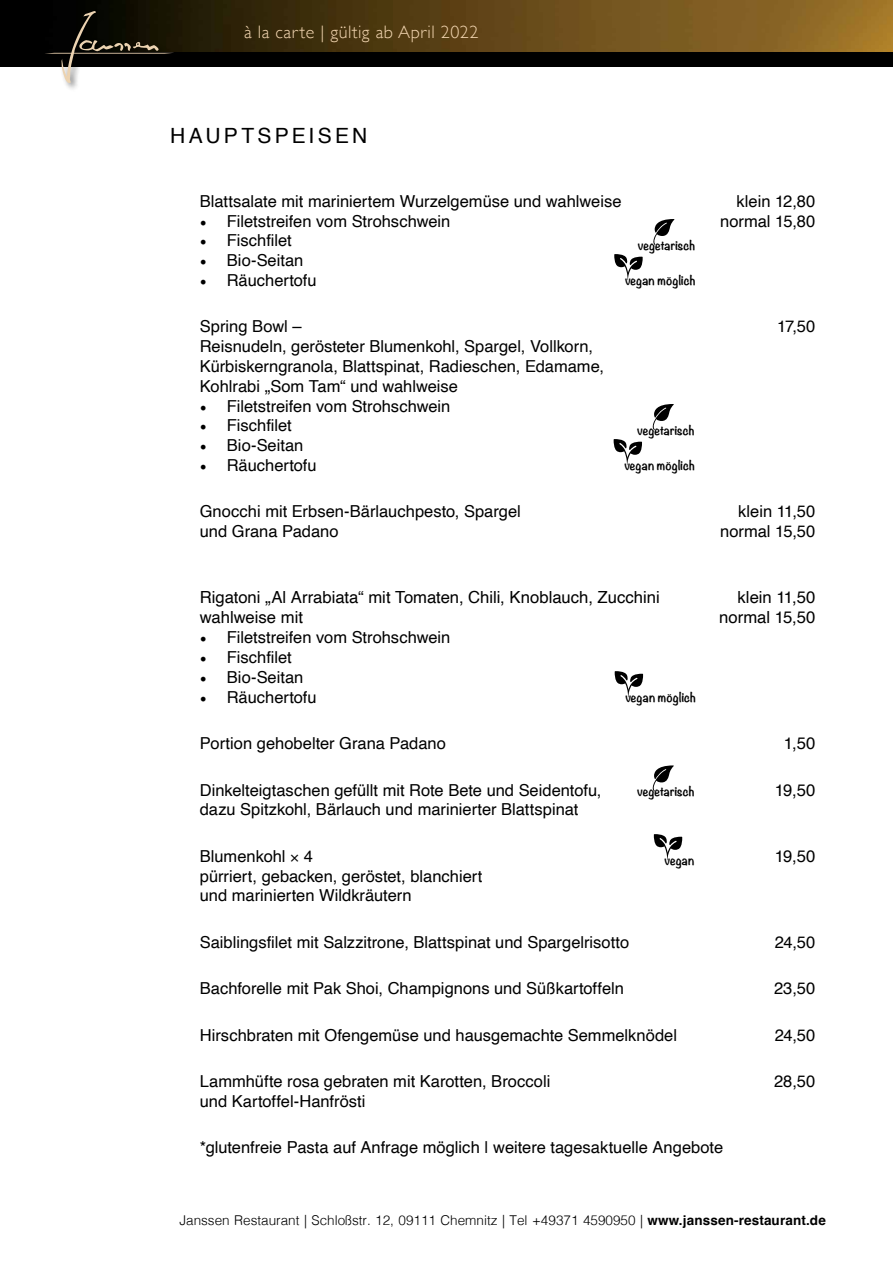
<style>
.page{position:relative;width:893px;height:1263px;background:#fff}
.page>*{position:absolute;margin:0;border:0;box-sizing:border-box;transform-origin:0 0}
.t1{font:21px "Helvetica";letter-spacing:.155em;color:#000}
.t2{font:300 18px "Gill Sans";letter-spacing:.03em;color:#f3d6b1}
.t3{font:16.65px/20px "Helvetica";color:#000}
.t4{font:16.5px/19.8px "Helvetica";color:#000}
.t5{font:300 13.5px "Helvetica";color:#000}
.t6{font:700 12px "Noteworthy";color:#000}
.s1{font-family:"Minion Pro";font-size:18px}
.s2{font-weight:700}
</style>
<div class="page">
<img style="left:0;top:0;width:893px;height:52px">
<div style="left:0;top:52px;width:893px;height:14px;background:#000"></div>
<div style="left:44px;top:9px;width:138px;height:83px;background:#000;opacity:.5"></div>
<svg style="left:44px;top:11px;width:130px;height:72px"></svg>
<svg style="left:615px;top:671px;width:28px;height:26px"></svg>
<svg style="left:614px;top:254px;width:29px;height:26px"></svg>
<svg style="left:614px;top:439px;width:28px;height:26px"></svg>
<svg style="left:654px;top:834px;width:28px;height:26px"></svg>
<svg style="left:653px;top:219px;width:21px;height:26px"></svg>
<svg style="left:652px;top:404px;width:22px;height:26px"></svg>
<svg style="left:652px;top:765px;width:22px;height:26px"></svg>
<p class="t2" style="left:244px;top:18px;width:236px">à la carte | gültig ab April 2022</p>
<p class="t1" style="left:170px;top:120px;width:199px">HAUPTSPEISEN</p>
<p class="t4" style="left:200px;top:192px;width:423px">Blattsalate mit mariniertem Wurzelgemüse und wahlweise</p>
<p class="t4" style="left:200px;top:211px;width:252px"><span class="s1">•</span> Filetstreifen vom Strohschwein</p>
<p class="t4" style="left:200px;top:231px;width:93px"><span class="s1">•</span> Fischfilet</p>
<p class="t4" style="left:200px;top:251px;width:105px"><span class="s1">•</span> Bio-Seitan</p>
<p class="t4" style="left:200px;top:271px;width:118px"><span class="s1">•</span> Räuchertofu</p>
<p class="t6" style="left:638px;top:234px;width:59px">vegetarisch</p>
<p class="t6" style="left:625px;top:270px;width:72px">vegan möglich</p>
<p class="t4" style="left:200px;top:317px;width:406px">Spring Bowl –<br>Reisnudeln, gerösteter Blumenkohl, Spargel, Vollkorn, Kürbiskerngranola, Blattspinat, Radieschen, Edamame, Kohlrabi „Som Tam“ und wahlweise</p>
<p class="t4" style="left:200px;top:396px;width:252px"><span class="s1">•</span> Filetstreifen vom Strohschwein</p>
<p class="t4" style="left:200px;top:416px;width:93px"><span class="s1">•</span> Fischfilet</p>
<p class="t4" style="left:200px;top:436px;width:105px"><span class="s1">•</span> Bio-Seitan</p>
<p class="t4" style="left:200px;top:456px;width:118px"><span class="s1">•</span> Räuchertofu</p>
<p class="t6" style="left:637px;top:419px;width:59px">vegetarisch</p>
<p class="t6" style="left:624px;top:455px;width:72px">vegan möglich</p>
<p class="t4" style="left:720px;top:192px;width:97px;text-align:right">klein 12,80 normal 15,80</p>
<p class="t4" style="left:777px;top:317px;width:40px">17,50</p>
<p class="t4" style="left:200px;top:502px;width:322px">Gnocchi mit Erbsen-Bärlauchpesto, Spargel und Grana Padano</p>
<p class="t4" style="left:720px;top:502px;width:97px;text-align:right">klein 11,50 normal 15,50</p>
<p class="t3" style="left:200px;top:588px;width:461px">Rigatoni „Al Arrabiata“ mit Tomaten, Chili, Knoblauch, Zucchini wahlweise mit</p>
<p class="t4" style="left:200px;top:628px;width:252px"><span class="s1">•</span> Filetstreifen vom Strohschwein</p>
<p class="t4" style="left:200px;top:648px;width:93px"><span class="s1">•</span> Fischfilet</p>
<p class="t4" style="left:200px;top:668px;width:105px"><span class="s1">•</span> Bio-Seitan</p>
<p class="t4" style="left:200px;top:687px;width:118px"><span class="s1">•</span> Räuchertofu</p>
<p class="t6" style="left:625px;top:687px;width:72px">vegan möglich</p>
<p class="t3" style="left:719px;top:588px;width:98px;text-align:right">klein 11,50 normal 15,50</p>
<p class="t4" style="left:200px;top:734px;width:248px">Portion gehobelter Grana Padano</p>
<p class="t3" style="left:784px;top:734px;width:33px">1,50</p>
<p class="t4" style="left:200px;top:780px;width:403px">Dinkelteigtaschen gefüllt mit Rote Bete und Seidentofu, dazu Spitzkohl, Bärlauch und marinierter Blattspinat</p>
<p class="t3" style="left:775px;top:780px;width:42px">19,50</p>
<p class="t4" style="left:200px;top:847px;width:284px">Blumenkohl 4<br>pürriert, gebacken, geröstet, blanchiert und marinierten Wildkräutern</p>
<p class="t3" style="left:775px;top:847px;width:42px">19,50</p>
<p class="t4" style="left:200px;top:933px;width:431px">Saiblingsfilet mit Salzzitrone, Blattspinat und Spargelrisotto</p>
<p class="t4" style="left:775px;top:933px;width:42px">24,50</p>
<p class="t4" style="left:200px;top:979px;width:426px">Bachforelle mit Pak Shoi, Champignons und Süßkartoffeln</p>
<p class="t4" style="left:774px;top:979px;width:43px">23,50</p>
<p class="t4" style="left:200px;top:1025px;width:479px">Hirschbraten mit Ofengemüse und hausgemachte Semmelknödel</p>
<p class="t4" style="left:775px;top:1025px;width:42px">24,50</p>
<p class="t4" style="left:200px;top:1072px;width:352px">Lammhüfte rosa gebraten mit Karotten, Broccoli und Kartoffel-Hanfrösti</p>
<p class="t4" style="left:774px;top:1072px;width:43px">28,50</p>
<p class="t4" style="left:200px;top:1138px;width:525px">*glutenfreie Pasta auf Anfrage möglich | weitere tagesaktuelle Angebote</p>
<p class="t6" style="left:637px;top:781px;width:59px">vegetarisch</p>
<p class="t6" style="left:665px;top:850px;width:31px">vegan</p>
<p class="t5" style="left:179px;top:1208px;width:648px">Janssen Restaurant | Schloßstr. 12, 09111 Chemnitz | Tel +49371 4590950 | <span class="s2">www.janssen-restaurant.de</span></p>
</div>
